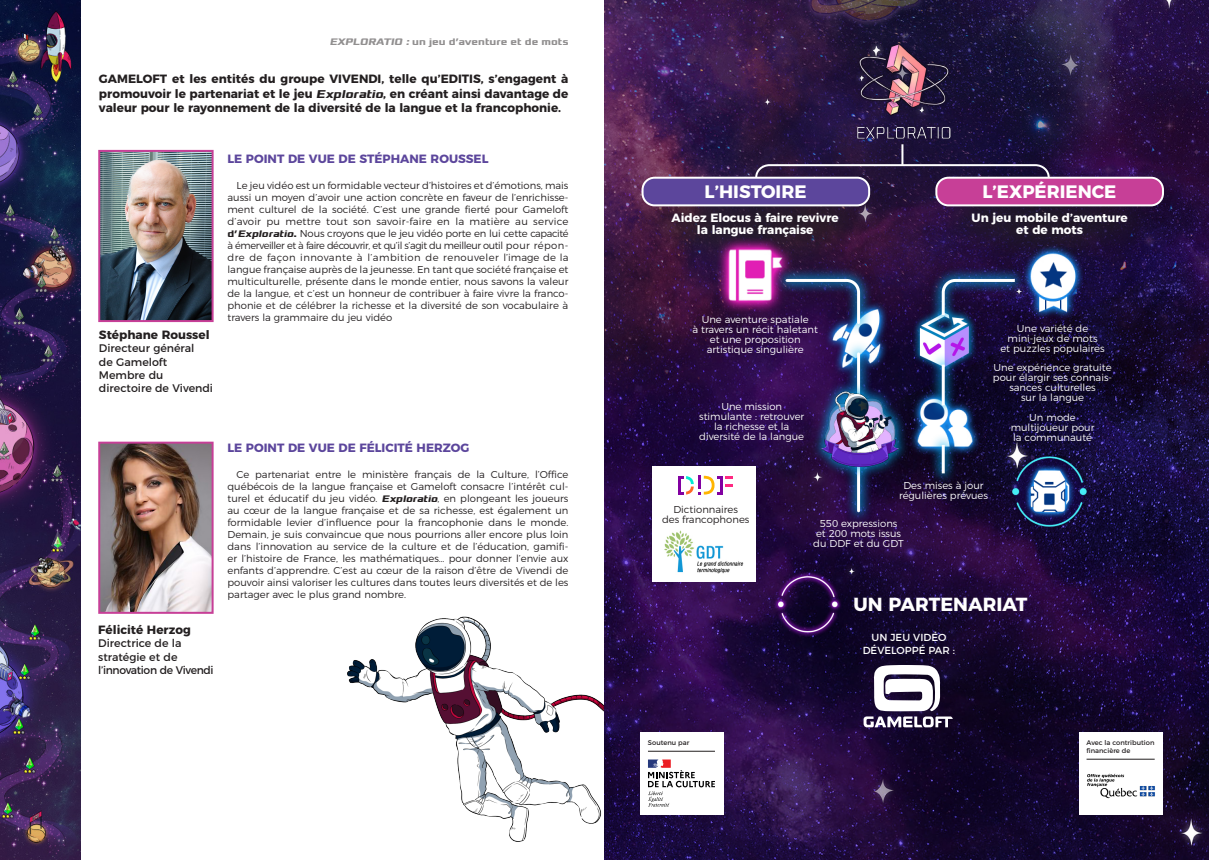
<style>
.page{position:relative;width:1209px;height:860px;background:#fff}
.page>*{position:absolute;margin:0;border:0;box-sizing:border-box;transform-origin:0 0}
.t1{font:700 18.9px "Montserrat";color:#fff}
.t2{font:700 18px "Montserrat";color:#fff}
.t3{font:700 12px/14.4px "Montserrat";color:#231f20;text-align:justify}
.t4{font:700 12px/12px "Montserrat";color:#fff;text-align:center}
.t5{font:700 12px "Montserrat";color:#5c469c}
.t6{font:11px/13.2px "Montserrat";color:#231f20}
.t7{font:10.2px "Montserrat";color:#fff}
.t8{font:300 10px/12px "Montserrat";color:#231f20;text-align:justify}
.t9{font:300 10px/10px "Montserrat";color:#fff;text-align:center}
.t10{font:700 10px "Xolonium";color:#231f20}
.t11{font:6.7px/8.1px "Montserrat";color:#231f20}
.s1{font-style:italic}
.s2{font-family:"Xolonium";font-style:italic}
.s3{font-family:"Xolonium";font-weight:700}
.s4{font-family:"Xolonium";font-weight:700;font-style:italic}
</style>
<div class="page">
<img style="left:0;top:0;width:80px;height:860px">
<img style="left:101px;top:153px;width:110px;height:166px">
<div style="left:98px;top:150px;width:116px;height:172px;border:2px solid #c73f97"></div>
<img style="left:101px;top:445px;width:110px;height:166px">
<div style="left:98px;top:442px;width:116px;height:172px;border:2px solid #c73f97"></div>
<img style="left:347px;top:616px;width:257px;height:226px">
<img style="left:604px;top:0;width:605px;height:860px">
<div style="left:640px;top:732px;width:83px;height:82px;background:#fff"></div>
<div style="left:1079px;top:732px;width:83px;height:82px;background:#fff"></div>
<img style="left:878px;top:361px;width:130px;height:125px">
<img style="left:853px;top:42px;width:98px;height:97px">
<svg style="left:754px;top:163px;width:296px;height:16px;background:#433657"></svg>
<hr style="left:901px;top:144px;width:2px;height:21px;background:#fff">
<div style="left:635px;top:175px;width:240px;height:99px;background:#231f20;opacity:.75"></div>
<div style="left:934px;top:175px;width:230px;height:97px;background:#231f20;opacity:.75"></div>
<div style="left:642px;top:178px;width:227px;height:27px;background:#5c469c;border-radius:12px"></div>
<div style="left:641px;top:177px;width:229px;height:29px;border:2px solid #fff;border-radius:12px"></div>
<div style="left:936px;top:178px;width:227px;height:27px;background:#c73f97;border-radius:12px"></div>
<div style="left:935px;top:177px;width:229px;height:29px;border:2px solid #fff;border-radius:12px"></div>
<svg style="left:863px;top:665px;width:89px;height:62px"></svg>
<img style="left:817px;top:294px;width:83px;height:86px">
<img style="left:686px;top:213px;width:131px;height:126px">
<img style="left:987px;top:221px;width:131px;height:125px">
<img style="left:1012px;top:456px;width:74px;height:70px">
<img style="left:774px;top:571px;width:69px;height:67px">
<div style="left:844px;top:449px;width:29px;height:75px;background:#00aeef;opacity:.75"></div>
<hr style="left:857px;top:462px;width:3px;height:49px;background:#fff">
<div style="left:929px;top:433px;width:28px;height:52px;background:#00aeef;opacity:.75"></div>
<hr style="left:941px;top:445px;width:3px;height:28px;background:#fff">
<div style="left:773px;top:266px;width:99px;height:70px;background:#00aeef;opacity:.75"></div>
<svg style="left:784px;top:277px;width:77px;height:48px;background:#373161"></svg>
<div style="left:844px;top:340px;width:29px;height:71px;background:#00aeef;opacity:.75"></div>
<hr style="left:857px;top:354px;width:3px;height:43px;background:#fff">
<div style="left:810px;top:380px;width:100px;height:99px;background:#00aeef;opacity:.75"></div>
<img style="left:821px;top:392px;width:77px;height:75px">
<img style="left:900px;top:296px;width:87px;height:87px">
<div style="left:929px;top:266px;width:98px;height:61px;background:#00aeef;opacity:.75"></div>
<svg style="left:940px;top:277px;width:77px;height:41px;background:#313664"></svg>
<div style="left:929px;top:352px;width:28px;height:65px;background:#00aeef;opacity:.75"></div>
<hr style="left:941px;top:365px;width:3px;height:40px;background:#fff">
<div style="left:652px;top:467px;width:104px;height:115px;background:#fff"></div>
<svg style="left:678px;top:476px;width:55px;height:18px"></svg>
<img style="left:664px;top:530px;width:80px;height:44px">
<svg style="left:648px;top:759px;width:67px;height:48px"></svg>
<hr style="left:648px;top:751px;width:67px;height:1px;background:#231f20">
<img style="left:1087px;top:773px;width:68px;height:26px">
<hr style="left:1086px;top:759px;width:68px;height:1px;background:#231f20">
<p class="t10" style="left:329px;top:36px;width:240px"><span class="s1">EXPLORATIO :</span> un jeu d’aventure et de mots</p>
<p class="t3" style="left:99px;top:71px;width:471px">GAMELOFT et les entités du groupe VIVENDI, telle qu’EDITIS, s’engagent à promouvoir le partenariat et le jeu <span class="s2">Exploratio</span>, en créant ainsi davantage de valeur pour le rayonnement de la diversité de la langue et la francophonie.</p>
<p class="t3" style="left:99px;top:327px;width:112px">Stéphane Roussel</p>
<p class="t6" style="left:99px;top:341px;width:97px">Directeur général</p>
<p class="t6" style="left:99px;top:354px;width:70px">de Gameloft</p>
<p class="t6" style="left:99px;top:367px;width:66px">Membre du</p>
<p class="t6" style="left:99px;top:381px;width:116px">directoire de Vivendi</p>
<p class="t5" style="left:227px;top:148px;width:262px">LE POINT DE VUE DE STÉPHANE ROUSSEL</p>
<p class="t8" style="left:227px;top:178px;width:342px;text-indent:9px">Le jeu vidéo est un formidable vecteur d’histoires et d’émotions, mais aussi un moyen d’avoir une action concrète en faveur de l’enrichisse&shy;ment culturel de la société. C’est une grande fierté pour Gameloft d’avoir pu mettre tout son savoir-faire en la matière au service <span class="s3">d’</span><span class="s4">Exploratio</span><span class="s3">.</span> Nous croyons que le jeu vidéo porte en lui cette capacité à émerveiller et à faire découvrir, et qu’il s’agit du meilleur outil pour répon&shy;dre de façon innovante à l’ambition de renouveler l’image de la langue française auprès de la jeunesse. En tant que société française et multiculturelle, présente dans le monde entier, nous savons la valeur de la langue, et c’est un honneur de contribuer à faire vivre la franco&shy;phonie et de célébrer la richesse et la diversité de son vocabulaire à travers la grammaire du jeu vidéo</p>
<p class="t3" style="left:98px;top:622px;width:94px">Félicité Herzog</p>
<p class="t6" style="left:98px;top:636px;width:117px">Directrice de la stratégie et de l’innovation de Vivendi</p>
<p class="t5" style="left:227px;top:438px;width:243px">LE POINT DE VUE DE FÉLICITÉ HERZOG</p>
<p class="t8" style="left:227px;top:468px;width:342px;text-indent:9px">Ce partenariat entre le ministère français de la Culture, l’Office québécois de la langue française et Gameloft consacre l’intérêt cul&shy;turel et éducatif du jeu vidéo. <span class="s4">Exploratio</span>, en plongeant les joueurs au cœur de la langue française et de sa richesse, est également un formidable levier d’influence pour la francophonie dans le monde.<br>Demain, je suis convaincue que nous pourrions aller encore plus loin dans l’innovation au service de la culture et de l’éducation, gamifi&shy;er l’histoire de France, les mathématiques… pour donner l’envie aux enfants d’apprendre. C’est au cœur de la raison d’être de Vivendi de pouvoir ainsi valoriser les cultures dans toutes leurs diversités et de les partager avec le plus grand nombre.</p>
<p class="t2" style="left:704px;top:177px;width:103px">L’HISTOIRE</p>
<p class="t2" style="left:982px;top:177px;width:136px">L’EXPÉRIENCE</p>
<p class="t4" style="left:671px;top:211px;width:169px">Aidez Elocus à faire revivre la langue française</p>
<p class="t4" style="left:971px;top:211px;width:158px">Un jeu mobile d’aventure et de mots</p>
<p class="t9" style="left:692px;top:314px;width:127px">Une aventure spatiale<br>à travers un récit haletant et une proposition artistique singulière</p>
<p class="t9" style="left:699px;top:401px;width:107px">Une mission stimulante : retrouver</p>
<p class="t9" style="left:714px;top:421px;width:77px">la richesse et la</p>
<p class="t9" style="left:699px;top:431px;width:106px">diversité de la langue</p>
<p class="t9" style="left:1000px;top:322px;width:106px">Une variété de mini-jeux de mots<br>et puzzles populaires</p>
<p class="t9" style="left:993px;top:362px;width:121px">Une expérience gratuite pour élargir ses connais&shy;sances culturelles<br>sur la langue</p>
<p class="t9" style="left:1010px;top:411px;width:85px">Un mode multijoueur pour la communauté</p>
<p class="t8" style="left:662px;top:503px;width:89px;line-height:10px;text-align:center">Dictionnaires<br>des francophones</p>
<p class="t9" style="left:899px;top:479px;width:90px">Des mises à jour régulières prévues</p>
<p class="t9" style="left:813px;top:518px;width:92px">550 expressions<br>et 200 mots issus du DDF et du GDT</p>
<p class="t1" style="left:853px;top:589px;width:175px">UN PARTENARIAT</p>
<p class="t7" style="left:871px;top:629px;width:76px">UN JEU VIDÉO</p>
<p class="t7" style="left:862px;top:642px;width:94px">DÉVELOPPÉ PAR :</p>
<p class="t11" style="left:648px;top:738px;width:43px">Soutenu par</p>
<p class="t11" style="left:1086px;top:738px;width:69px">Avec la contribution financière de</p>
</div>
